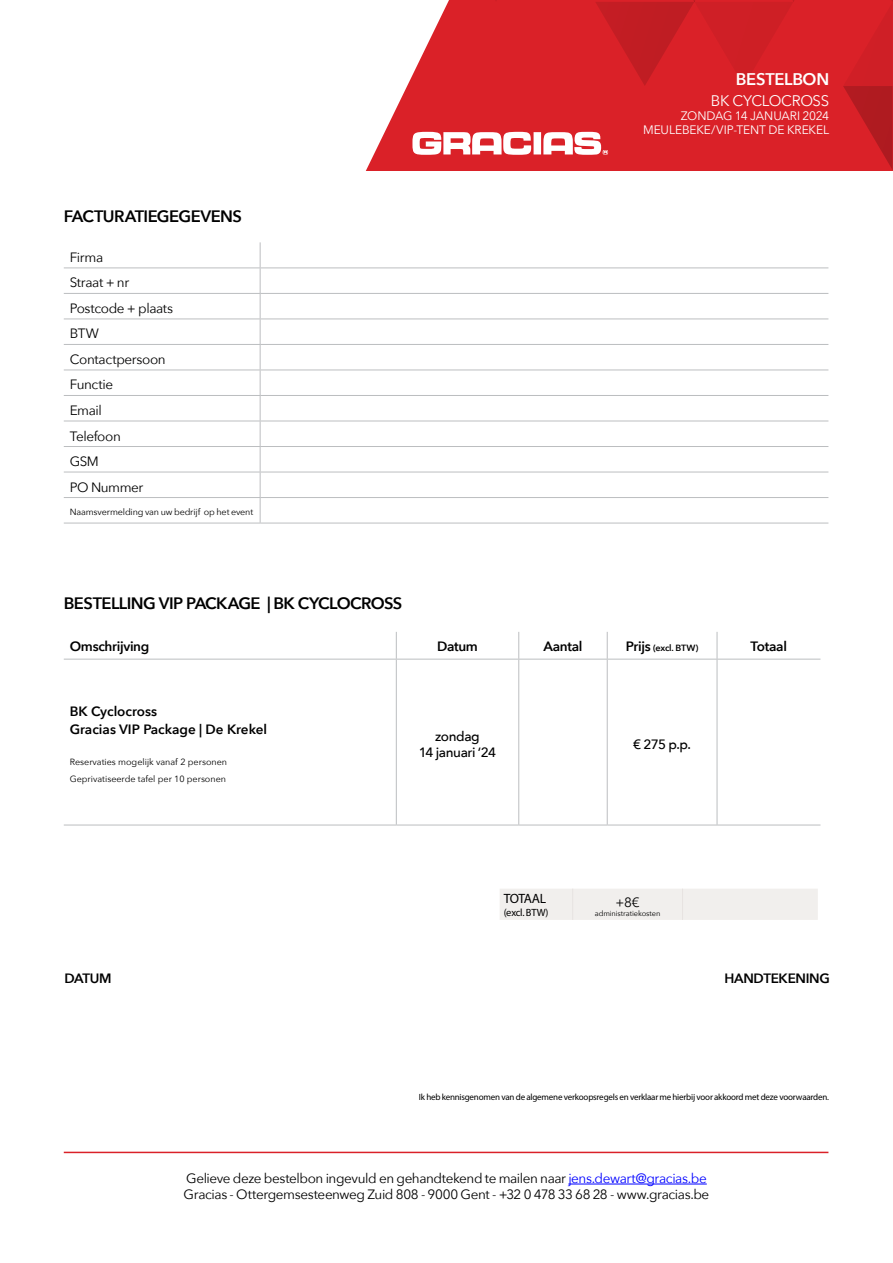
<style>
.page{position:relative;width:893px;height:1263px;background:#fff}
.page>*{position:absolute;margin:0;border:0;box-sizing:border-box;transform-origin:0 0}
.t1{font:600 16.8px "Avenir Next";letter-spacing:-.02em;color:#fff}
.t2{font:600 16.5px "Avenir Next";letter-spacing:-.035em;color:#000}
.t3{font:15.3px "Avenir Next";letter-spacing:-.025em;color:#fff}
.t4{font:13.5px/25.5px "Avenir Next";letter-spacing:-.03em;color:#000}
.t5{font:600 13.5px "Avenir Next";letter-spacing:-.02em;color:#000}
.t6{font:600 13.5px/18px "Avenir Next";color:#000}
.t7{font:500 13.5px/16.2px "Avenir Next";letter-spacing:-.03em;color:#000;text-align:center}
.t8{font:13.5px "Myriad Pro";letter-spacing:-.05em;color:#000}
.t9{font:12.3px/14.4px "Avenir Next";letter-spacing:-.005em;color:#fff;text-align:right}
.t10{font:10.5px "Myriad Pro";letter-spacing:-.025em;color:#000}
.t11{font:9px/16.2px "Avenir Next";color:#000}
.t12{font:9px "Myriad Pro";letter-spacing:-.02em;color:#000}
.t13{font:600 9px "Avenir Next";letter-spacing:-.015em;color:#000}
.t14{font:7.5px "Avenir Next";letter-spacing:-.015em;color:#000}
.s1{font-size:13.5px}
.s2{color:#00f}
</style>
<div class="page">
<svg style="left:396px;top:632px;width:1px;height:27px"></svg>
<svg style="left:518px;top:632px;width:1px;height:27px"></svg>
<svg style="left:607px;top:632px;width:1px;height:27px"></svg>
<svg style="left:717px;top:632px;width:1px;height:27px"></svg>
<hr style="left:64px;top:659px;width:332px;height:1px;background:#bcbec0">
<hr style="left:396px;top:659px;width:123px;height:1px;background:#bcbec0">
<hr style="left:396px;top:659px;width:1px;height:166px;background:#bcbec0">
<hr style="left:519px;top:659px;width:88px;height:1px;background:#bcbec0">
<hr style="left:518px;top:659px;width:1px;height:166px;background:#bcbec0">
<hr style="left:607px;top:659px;width:110px;height:1px;background:#bcbec0">
<hr style="left:607px;top:659px;width:1px;height:166px;background:#bcbec0">
<hr style="left:717px;top:659px;width:103px;height:1px;background:#bcbec0">
<hr style="left:717px;top:659px;width:1px;height:166px;background:#bcbec0">
<hr style="left:64px;top:825px;width:332px;height:1px;background:#bcbec0">
<hr style="left:396px;top:825px;width:123px;height:1px;background:#bcbec0">
<hr style="left:519px;top:825px;width:88px;height:1px;background:#bcbec0">
<hr style="left:607px;top:825px;width:110px;height:1px;background:#bcbec0">
<hr style="left:717px;top:825px;width:103px;height:1px;background:#bcbec0">
<div style="left:500px;top:889px;width:318px;height:31px;background:#f1efed"></div>
<hr style="left:572px;top:889px;width:1px;height:31px;background:#e7e3e1">
<hr style="left:682px;top:889px;width:1px;height:31px;background:#e7e3e1">
<svg style="left:365px;top:76px;width:84px;height:95px"></svg>
<hr style="left:568px;top:1184px;width:139px;height:1px;background:#00f">
<hr style="left:64px;top:267px;width:196px;height:1px;background:#bcbec0">
<hr style="left:260px;top:267px;width:568px;height:1px;background:#bcbec0">
<hr style="left:64px;top:293px;width:196px;height:1px;background:#bcbec0">
<hr style="left:260px;top:293px;width:568px;height:1px;background:#bcbec0">
<hr style="left:64px;top:319px;width:196px;height:1px;background:#bcbec0">
<hr style="left:260px;top:319px;width:568px;height:1px;background:#bcbec0">
<hr style="left:64px;top:344px;width:196px;height:1px;background:#bcbec0">
<hr style="left:260px;top:344px;width:568px;height:1px;background:#bcbec0">
<hr style="left:64px;top:370px;width:196px;height:1px;background:#bcbec0">
<hr style="left:260px;top:370px;width:568px;height:1px;background:#bcbec0">
<hr style="left:64px;top:395px;width:196px;height:1px;background:#bcbec0">
<hr style="left:260px;top:395px;width:568px;height:1px;background:#bcbec0">
<hr style="left:64px;top:421px;width:196px;height:1px;background:#bcbec0">
<hr style="left:260px;top:421px;width:568px;height:1px;background:#bcbec0">
<hr style="left:64px;top:446px;width:196px;height:1px;background:#bcbec0">
<hr style="left:260px;top:446px;width:568px;height:1px;background:#bcbec0">
<hr style="left:64px;top:472px;width:196px;height:1px;background:#bcbec0">
<hr style="left:260px;top:472px;width:568px;height:1px;background:#bcbec0">
<hr style="left:64px;top:497px;width:196px;height:1px;background:#bcbec0">
<hr style="left:260px;top:497px;width:568px;height:1px;background:#bcbec0">
<svg style="left:260px;top:242px;width:1px;height:281px"></svg>
<hr style="left:64px;top:523px;width:196px;height:1px;background:#bcbec0">
<hr style="left:260px;top:523px;width:568px;height:1px;background:#bcbec0">
<hr style="left:64px;top:1152px;width:764px;height:1px;background:#da2128">
<svg style="left:412px;top:0;width:480px;height:170px;background:#d92c33"></svg>
<p class="t2" style="left:64px;top:202px;width:180px">FACTURATIEGEGEVENS</p>
<p class="t4" style="left:70px;top:244px;width:105px">Firma<br>Straat + nr<br>Postcode + plaats<br>BTW<br>Contactpersoon<br>Functie<br>Email<br>Telefoon<br>GSM<br>PO Nummer</p>
<p class="t11" style="left:70px;top:503px;width:185px">Naamsvermelding van uw bedrijf op het event</p>
<p class="t2" style="left:64px;top:589px;width:340px">BESTELLING VIP PACKAGE | BK CYCLOCROSS</p>
<p class="t1" style="left:736px;top:64px;width:95px">BESTELBON</p>
<p class="t3" style="left:711px;top:87px;width:120px">BK CYCLOCROSS</p>
<p class="t9" style="left:643px;top:108px;width:188px">ZONDAG 14 JANUARI 2024<br>MEULEBEKE/VIP-TENT DE KREKEL</p>
<p class="t5" style="left:70px;top:635px;width:81px">Omschrijving</p>
<p class="t5" style="left:437px;top:635px;width:42px">Datum</p>
<p class="t5" style="left:543px;top:635px;width:41px">Aantal</p>
<p class="t13" style="left:626px;top:640px;width:74px"><span class="s1">Prijs</span> (excl. BTW)</p>
<p class="t5" style="left:751px;top:635px;width:38px">Totaal</p>
<p class="t6" style="left:70px;top:702px;width:199px">BK Cyclocross<br>Gracias VIP Package | De Krekel</p>
<p class="t11" style="left:70px;top:754px;width:159px">Reservaties mogelijk vanaf 2 personen<br>Geprivatiseerde tafel per 10 personen</p>
<p class="t7" style="left:419px;top:727px;width:79px">zondag<br>14 januari ‘24</p>
<p class="t7" style="left:633px;top:735px;width:59px">€ 275 p.p.</p>
<p class="t8" style="left:504px;top:890px;width:44px">TOTAAL</p>
<p class="t10" style="left:504px;top:906px;width:46px">(excl. BTW)</p>
<p class="t4" style="left:616px;top:888px;width:25px">+8€</p>
<p class="t14" style="left:595px;top:906px;width:67px">administratiekosten</p>
<p class="t5" style="left:65px;top:967px;width:49px">DATUM</p>
<p class="t5" style="left:724px;top:967px;width:107px">HANDTEKENING</p>
<p class="t12" style="left:419px;top:1092px;width:412px">Ik heb kennisgenomen van de algemene verkoopsregels en verklaar me hierbij voor akkoord met deze voorwaarden.</p>
<p class="t4" style="left:184px;top:1169px;width:527px;line-height:16.2px">Gelieve deze bestelbon ingevuld en gehandtekend te mailen naar <span class="s2">jens.dewart@gracias.be<br></span>Gracias - Ottergemsesteenweg Zuid 808 - 9000 Gent - +32 0 478 33 68 28 - www.gracias.be</p>
</div>
